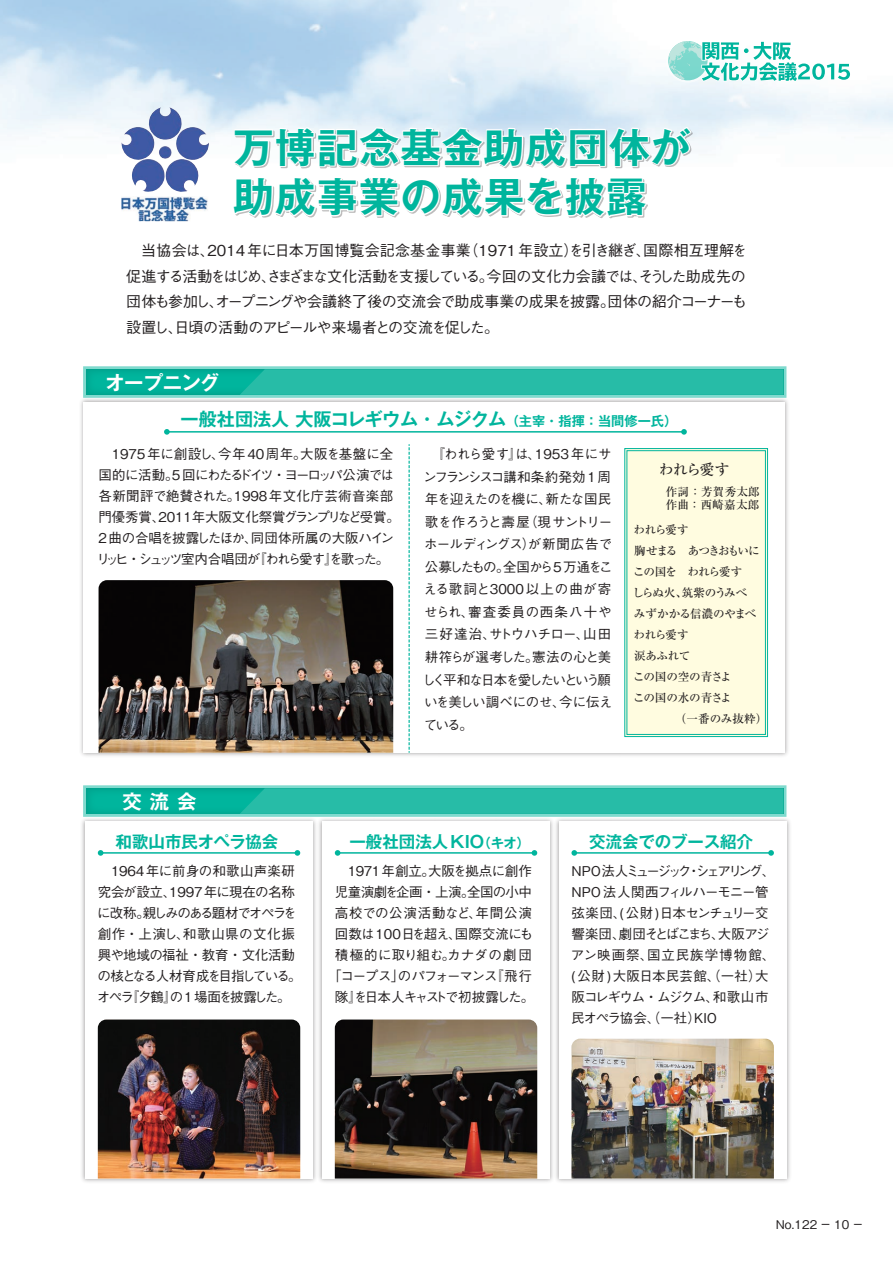
<style>
.page{position:relative;width:893px;height:1263px;background:#fff}
.page>*{position:absolute;margin:0;border:0;box-sizing:border-box;transform-origin:0 0}
.t1{font:700 40.5px/49.5px "Gothic MB101 Pro De";letter-spacing:.03em;color:#00b59d}
.t2{font:700 19.5px "Gothic MB101 Pro De";letter-spacing:-.01em;color:#fff}
.t3{font:700 18.15px "Gothic MB101 Pro De";letter-spacing:-.02em;color:#00b59d}
.t4{font:700 16.5px "Gothic MB101 Pro De";color:#00b59d}
.t5{font:500 15px/25.5px "Gothic BBB Pro";letter-spacing:-.04em;color:#231f20;text-align:justify}
.t6{font:500 14.85px "Ryumin Pro";letter-spacing:-.055em;color:#231f20}
.t7{font:500 13.5px/21px "Gothic BBB Pro";letter-spacing:-.04em;color:#231f20}
.t8{font:500 13.5px/21px "Gothic BBB Pro";letter-spacing:-.015em;color:#231f20}
.t9{font:500 12px "Gothic BBB Pro";color:#231f20}
.t10{font:500 11.55px/21px "Ryumin Pro";letter-spacing:-.025em;color:#231f20}
.t11{font:500 11.55px/13.5px "Ryumin Pro";letter-spacing:.02em;color:#231f20}
.s1{font-size:13.2px}
.s2{font-size:13.5px}
</style>
<div class="page">
<img style="left:81px;top:396px;width:707px;height:360px">
<div style="left:84px;top:402px;width:701px;height:351px;background:#fff"></div>
<img style="left:82px;top:818px;width:234px;height:364px">
<div style="left:85px;top:821px;width:228px;height:357px;background:#fff"></div>
<div style="left:666px;top:39px;width:44px;height:44px;border:4px solid #fff;border-radius:50%"></div>
<svg style="left:668px;top:39px;width:183px;height:44px"></svg>
<svg style="left:230px;top:125px;width:464px;height:94px"></svg>
<img style="left:121px;top:107px;width:89px;height:114px">
<img style="left:99px;top:580px;width:294px;height:173px">
<img style="left:98px;top:1019px;width:202px;height:159px">
<div style="left:624px;top:448px;width:144px;height:289px;border:1px solid #00b59d"></div>
<div style="left:627px;top:451px;width:138px;height:283px;background:#fffce0"></div>
<div style="left:626px;top:450px;width:140px;height:285px;border:1px solid #00b59d"></div>
<img style="left:319px;top:818px;width:233px;height:364px">
<div style="left:322px;top:821px;width:228px;height:357px;background:#fff"></div>
<img style="left:335px;top:1019px;width:202px;height:159px">
<img style="left:552px;top:815px;width:238px;height:367px">
<div style="left:559px;top:821px;width:228px;height:357px;background:#fff"></div>
<img style="left:571px;top:1039px;width:203px;height:139px">
<div style="left:86px;top:369px;width:697px;height:26px;background:#00b39b"></div>
<div style="left:240px;top:369px;width:543px;height:26px;background:#27bca7"></div>
<div style="left:86px;top:788px;width:697px;height:26px;background:#00b49c"></div>
<div style="left:240px;top:788px;width:543px;height:26px;background:#27bca7"></div>
<svg style="left:408px;top:444px;width:2px;height:309px"></svg>
<hr style="left:167px;top:431px;width:517px;height:2px;background:#00b59d">
<svg style="left:164px;top:429px;width:6px;height:6px"></svg>
<svg style="left:681px;top:429px;width:6px;height:6px"></svg>
<hr style="left:100px;top:852px;width:198px;height:2px;background:#00b59d">
<svg style="left:98px;top:850px;width:5px;height:6px"></svg>
<svg style="left:295px;top:850px;width:5px;height:6px"></svg>
<hr style="left:337px;top:852px;width:198px;height:2px;background:#00b59d">
<svg style="left:335px;top:850px;width:5px;height:6px"></svg>
<svg style="left:532px;top:850px;width:5px;height:6px"></svg>
<hr style="left:574px;top:852px;width:197px;height:2px;background:#00b59d">
<svg style="left:571px;top:850px;width:6px;height:6px"></svg>
<svg style="left:768px;top:850px;width:6px;height:6px"></svg>
<h1 class="t1" style="left:234px;top:118px;width:459px">万博記念基金助成団体が助成事業の成果を披露</h1>
<p class="t5" style="left:126px;top:236px;width:622px;text-indent:15px">当協会は、2014年に日本万国博覧会記念基金事業（1971年設立）を引き継ぎ、国際相互理解を促進する活動をはじめ、さまざまな文化活動を支援している。今回の文化力会議では、そうした助成先の団体も参加し、オープニングや会議終了後の交流会で助成事業の成果を披露。団体の紹介コーナーも設置し、日頃の活動のアピールや来場者との交流を促した。</p>
<h2 class="t2" style="left:106px;top:366px;width:115px">オープニング</h2>
<h3 class="t3" style="left:181px;top:404px;width:498px">一般社団法人 大阪コレギウム・ムジクム <span class="s1">（主宰・指揮：当間修一氏）</span></h3>
<p class="t8" style="left:96px;top:442px;width:305px">　1975年に創設し、今年40周年。大阪を基盤に全国的に活動。5 回にわたるドイツ・ヨーロッパ公演では各新聞評で絶賛された。1998年文化庁芸術音楽部門優秀賞、2011年大阪文化祭賞グランプリなど受賞。<br>2曲の合唱を披露したほか、同団体所属の大阪ハインリッヒ・シュッツ室内合唱団が『われら愛す』を歌った。</p>
<p class="t7" style="left:422px;top:441px;width:192px;line-height:22.5px;text-align:justify">　『われら愛す』は、1953年にサンフランシスコ講和条約発効1周年を迎えたのを機に、新たな国民歌を作ろうと壽屋（現サントリーホールディングス）が新聞広告で公募したもの。全国から5 万通をこえる歌詞と3000以上の曲が寄せられ、審査委員の西条八十や三好達治、サトウハチロー、山田耕筰らが選考した。憲法の心と美しく平和な日本を愛したいという願いを美しい調べにのせ、今に伝えている。</p>
<p class="t6" style="left:659px;top:457px;width:87px">われら愛す　</p>
<p class="t11" style="left:666px;top:484px;width:107px">作詞：芳賀秀太郎　作曲：西崎嘉太郎</p>
<p class="t10" style="left:633px;top:518px;width:129px">われら愛す<br>胸せまる　あつきおもいにこの国を　われら愛す<br>しらぬ火、筑紫のうみべみずかかる信濃のやまべわれら愛す　<br>涙あふれて<br>この国の空の青さよ　<br>この国の水の青さよ</p>
<p class="t10" style="left:675px;top:707px;width:94px">（一番のみ抜粋）</p>
<h2 class="t2" style="left:123px;top:785px;width:76px">交流会</h2>
<p class="t4" style="left:116px;top:828px;width:164px">和歌山市民オペラ協会</p>
<p class="t7" style="left:97px;top:858px;width:206px">　1964年に前身の和歌山声楽研究会が設立、1997年に現在の名称に改称。親しみのある題材でオペラを創作・上演し、和歌山県の文化振興や地域の福祉・教育・文化活動の核となる人材育成を目指している。オペラ『夕鶴』の 1 場面を披露した。</p>
<p class="t4" style="left:349px;top:828px;width:182px">一般社団法人KIO<span class="s2">（キオ）</span></p>
<p class="t7" style="left:328px;top:858px;width:208px;text-align:center">　1971年創立。大阪を拠点に創作児童演劇を企画・上演。全国の小中高校での公演活動など、年間公演回数は100日を超え、国際交流にも積極的に取り組む。カナダの劇団「コープス」のパフォーマンス『飛行隊』を日本人キャストで初披露した。</p>
<p class="t4" style="left:589px;top:828px;width:165px">交流会でのブース紹介</p>
<p class="t7" style="left:571px;top:858px;width:206px">N PO法人ミュージック・シェアリング、<br>NPO 法人関西フィルハーモニー管弦楽団、( 公財 )日本センチュリー交響楽団、劇団そとばこまち、大阪アジアン映画祭、国立民族学博物館、(公財)大阪日本民芸館、（一社）大阪コレギウム・ムジクム、和歌山市民オペラ協会、（一社）KIO</p>
<p class="t9" style="left:776px;top:1215px;width:88px">No.122 一 10 一</p>
</div>
